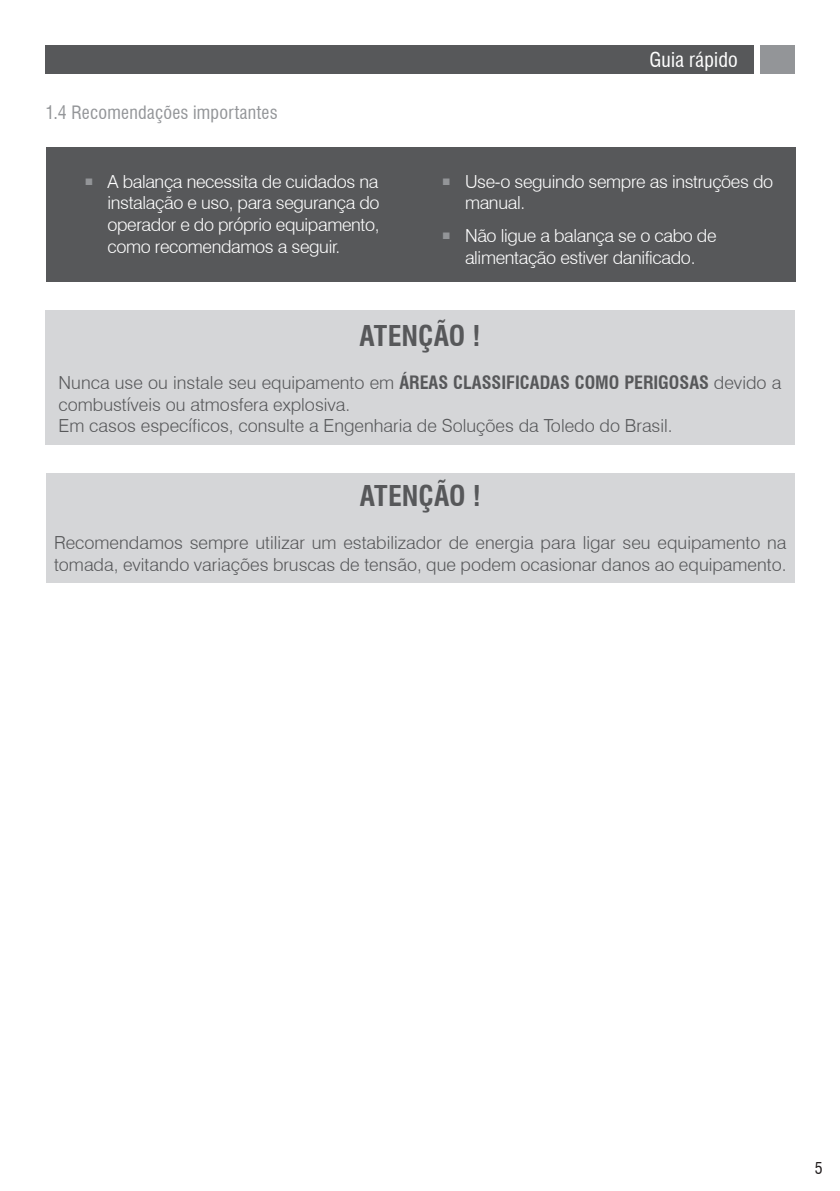
<style>
.page{position:relative;width:840px;height:1191px;background:#fff}
.page>*{position:absolute;margin:0;border:0;box-sizing:border-box;transform-origin:0 0}
.Título{font:700 condensed 28px "Swiss 721 BT";color:#57585a}
.t1{font:condensed 20px "Swiss 721 BT";letter-spacing:.01em;color:#fff}
.Título-2{font:300 18px/21.6px "Swiss 721 BT";color:#57585a}
.t2{font:300 18px/21.6px "Swiss 721 BT";letter-spacing:-.02em;color:#fff;text-align:justify}
.SubTítulo{font:condensed 18px "Swiss 721 BT";letter-spacing:.015em;color:#939598}
.t3{font:condensed 16px "Swiss 721 BT";color:#231f20}
.s1{font-weight:700;font-stretch:condensed}
</style>
<div class="page">
<div style="left:45px;top:45px;width:708px;height:29px;background:#57585a"></div>
<div style="left:759px;top:45px;width:35px;height:29px;background:#939598"></div>
<div style="left:46px;top:147px;width:749px;height:135px;background:#57585a"></div>
<div style="left:46px;top:473px;width:748px;height:110px;background:#d5d6d8"></div>
<div style="left:45px;top:310px;width:749px;height:135px;background:#d5d6d8"></div>
<p class="SubTítulo" style="left:45px;top:101px;width:234px">1.4 Recomendações importantes</p>
<p class="t1" style="left:649px;top:47px;width:90px">Guia rápido</p>
<p class="t2" style="left:107px;top:170px;width:273px;text-indent:-23px"><sup>■</sup> A balança necessita de cuidados na instalação e uso, para segurança do operador e do próprio equipamento, como recomendamos a seguir.</p>
<p class="t2" style="left:464px;top:170px;width:309px;text-indent:-23px"><sup>■</sup> Use-o seguindo sempre as instruções do manual.</p>
<p class="t2" style="left:442px;top:225px;width:275px;text-align:center"><sup>■</sup> Não ligue a balança se o cabo de alimentação estiver danificado.</p>
<p class="Título" style="left:359px;top:319px;width:122px">ATENÇÃO !</p>
<p class="Título-2" style="left:59px;top:372px;width:723px">Nunca use ou instale seu equipamento em <span class="s1">ÁREAS CLASSIFICADAS COMO PERIGOSAS</span> devido a combustíveis ou atmosfera explosiva.</p>
<p class="Título-2" style="left:59px;top:415px;width:615px">Em casos específicos, consulte a Engenharia de Soluções da Toledo do Brasil.</p>
<p class="Título" style="left:359px;top:479px;width:122px">ATENÇÃO !</p>
<p class="Título-2" style="left:54px;top:532px;width:733px">Recomendamos sempre utilizar um estabilizador de energia para ligar seu equipamento na tomada, evitando variações bruscas de tensão, que podem ocasionar danos ao equipamento.</p>
<p class="t3" style="left:814px;top:1159px;width:9px">5</p>
</div>
